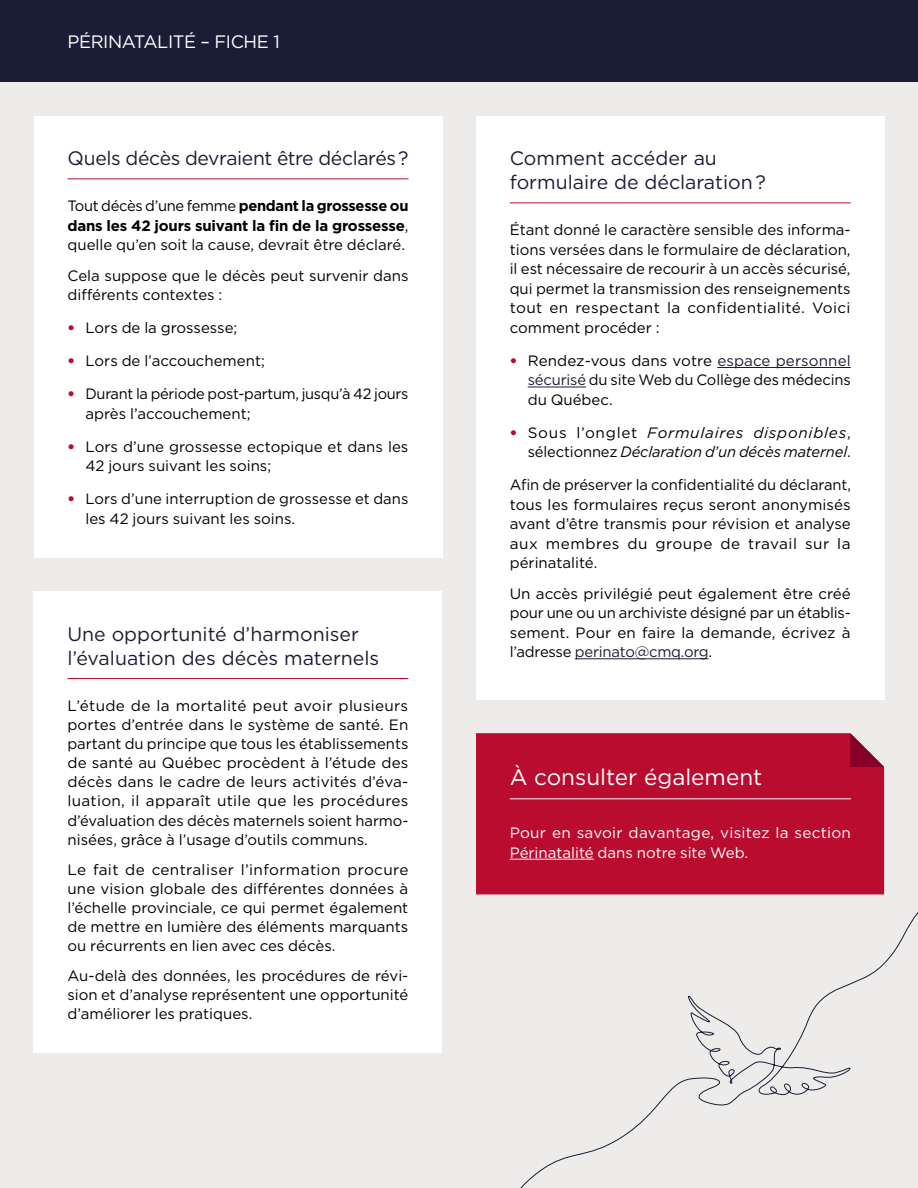
<style>
.page{position:relative;width:918px;height:1188px;background:#edeceb}
.page>*{position:absolute;margin:0;border:0;box-sizing:border-box;transform-origin:0 0}
.Section_Ligne_blanch{font:22.5px "Gotham";color:#fff}
.Section_LIGNE_ROUGE{font:19.5px/24px "Gotham";color:#1b1d36}
.Section_LIGNE_ROUGE-2{font:19.5px "Gotham";letter-spacing:-.02em;color:#1b1d36}
.En-tête{font:18px "Gotham";letter-spacing:-.025em;color:#fff}
.Paragraphe{font:15px/19.5px "Gotham";color:#000;text-align:justify}
.t1{font:italic 15px/19.5px "Gotham";letter-spacing:-.01em;color:#000;text-align:right}
.Paragraphe-2{font:15px/19.5px "Gotham";color:#fff}
.Paragraphe-3{font:15px/19.5px "Gotham";letter-spacing:-.02em;color:#000}
.s1{font-weight:700}
.s2{font-weight:900;color:#ba0c2f}
.s3{color:#1b1d36}
.s4{font-weight:900;font-style:normal;color:#ba0c2f}
.s5{font-style:normal}
</style>
<div class="page">
<div style="left:0;top:0;width:918px;height:82px;background:#1b1d36"></div>
<div style="left:476px;top:116px;width:409px;height:583px;background:#fff"></div>
<hr style="left:510px;top:202px;width:341px;height:1px;background:#ba0c2f">
<hr style="left:717px;top:367px;width:134px;height:1px;background:#1b1d36">
<hr style="left:528px;top:387px;width:58px;height:1px;background:#1b1d36">
<hr style="left:575px;top:658px;width:133px;height:1px;background:#1b1d36">
<div style="left:34px;top:591px;width:408px;height:462px;background:#fff"></div>
<hr style="left:68px;top:678px;width:340px;height:1px;background:#ba0c2f">
<div style="left:34px;top:116px;width:408px;height:442px;background:#fff"></div>
<hr style="left:68px;top:178px;width:341px;height:1px;background:#ba0c2f">
<div style="left:476px;top:733px;width:408px;height:135px;background:#ba0c2f"></div>
<svg style="left:850px;top:733px;width:34px;height:34px"></svg>
<hr style="left:510px;top:798px;width:341px;height:1px;background:#fff">
<hr style="left:510px;top:859px;width:84px;height:1px;background:#fff">
<svg style="left:476px;top:868px;width:442px;height:320px"></svg>
<p class="En-tête" style="left:68px;top:30px;width:214px">PÉRINATALITÉ – FICHE 1</p>
<p class="Section_LIGNE_ROUGE-2" style="left:68px;top:146px;width:343px">Quels décès devraient être déclarés ?</p>
<p class="Paragraphe" style="left:68px;top:196px;width:343px">Tout décès d’une femme <span class="s1">pendant la grossesse ou dans les 42 jours suivant la fin de la grossesse</span>, quelle qu’en soit la cause, devrait être déclaré.</p>
<p class="Paragraphe" style="left:68px;top:265px;width:343px">Cela suppose que le décès peut survenir dans différents contextes :</p>
<p class="Paragraphe" style="left:68px;top:318px;width:171px"><span class="s2">•</span> Lors de la grossesse;</p>
<p class="Paragraphe" style="left:68px;top:351px;width:199px"><span class="s2">•</span> Lors de l’accouchement;</p>
<p class="Paragraphe-3" style="left:86px;top:384px;width:325px;text-indent:-18px"><span class="s2">•</span> Durant la période post-partum, jusqu’à 42 jours après l’accouchement;</p>
<p class="Paragraphe" style="left:86px;top:436px;width:324px;text-indent:-18px"><span class="s2">•</span> Lors d’une grossesse ectopique et dans les<br>42 jours suivant les soins;</p>
<p class="Paragraphe" style="left:86px;top:489px;width:325px;text-indent:-18px"><span class="s2">•</span> Lors d’une interruption de grossesse et dans les 42 jours suivant les soins.</p>
<p class="Section_LIGNE_ROUGE" style="left:68px;top:621px;width:313px">Une opportunité d’harmoniser l’évaluation des décès maternels</p>
<p class="Paragraphe" style="left:68px;top:696px;width:343px">L’étude de la mortalité peut avoir plusieurs portes d’entrée dans le système de santé. En partant du principe que tous les établissements de santé au Québec procèdent à l’étude des décès dans le cadre de leurs activités d’éva&shy;luation, il apparaît utile que les procédures d’évaluation des décès maternels soient harmo&shy;nisées, grâce à l’usage d’outils communs.</p>
<p class="Paragraphe" style="left:68px;top:859px;width:342px">Le fait de centraliser l’information procure une vision globale des différentes données à l’échelle provinciale, ce qui permet également de mettre en lumière des éléments marquants ou récurrents en lien avec ces décès.</p>
<p class="Paragraphe" style="left:68px;top:966px;width:342px">Au-delà des données, les procédures de révi&shy;sion et d’analyse représentent une opportunité d’améliorer les pratiques.</p>
<p class="Section_LIGNE_ROUGE" style="left:510px;top:146px;width:258px">Comment accéder au formulaire de déclaration ?</p>
<p class="Paragraphe" style="left:510px;top:220px;width:343px">Étant donné le caractère sensible des informa&shy;tions versées dans le formulaire de déclaration, il est nécessaire de recourir à un accès sécurisé, qui permet la transmission des renseignements tout en respectant la confidentialité. Voici comment procéder :</p>
<p class="Paragraphe" style="left:528px;top:351px;width:325px;text-indent:-18px"><span class="s2">•</span> Rendez-vous dans votre <span class="s3">espace personnel sécurisé</span> du site Web du Collège des médecins du Québec.</p>
<p class="t1" style="left:510px;top:423px;width:343px"><span class="s4">•</span> <span class="s5">Sous l’onglet</span> Formulaires disponibles<span class="s5">, sélectionnez</span> Déclaration d’un décès maternel<span class="s5">.</span></p>
<p class="Paragraphe" style="left:510px;top:475px;width:343px">Afin de préserver la confidentialité du déclarant, tous les formulaires reçus seront anonymisés avant d’être transmis pour révision et analyse aux membres du groupe de travail sur la périnatalité.</p>
<p class="Paragraphe" style="left:510px;top:583px;width:343px">Un accès privilégié peut également être créé pour une ou un archiviste désigné par un établis&shy;sement. Pour en faire la demande, écrivez à l’adresse <span class="s3">perinato@cmq.org</span>.</p>
<p class="Section_Ligne_blanch" style="left:510px;top:763px;width:254px">À consulter également</p>
<p class="Paragraphe-2" style="left:510px;top:823px;width:343px">Pour en savoir davantage, visitez la section<br>Périnatalité dans notre site Web.</p>
</div>
